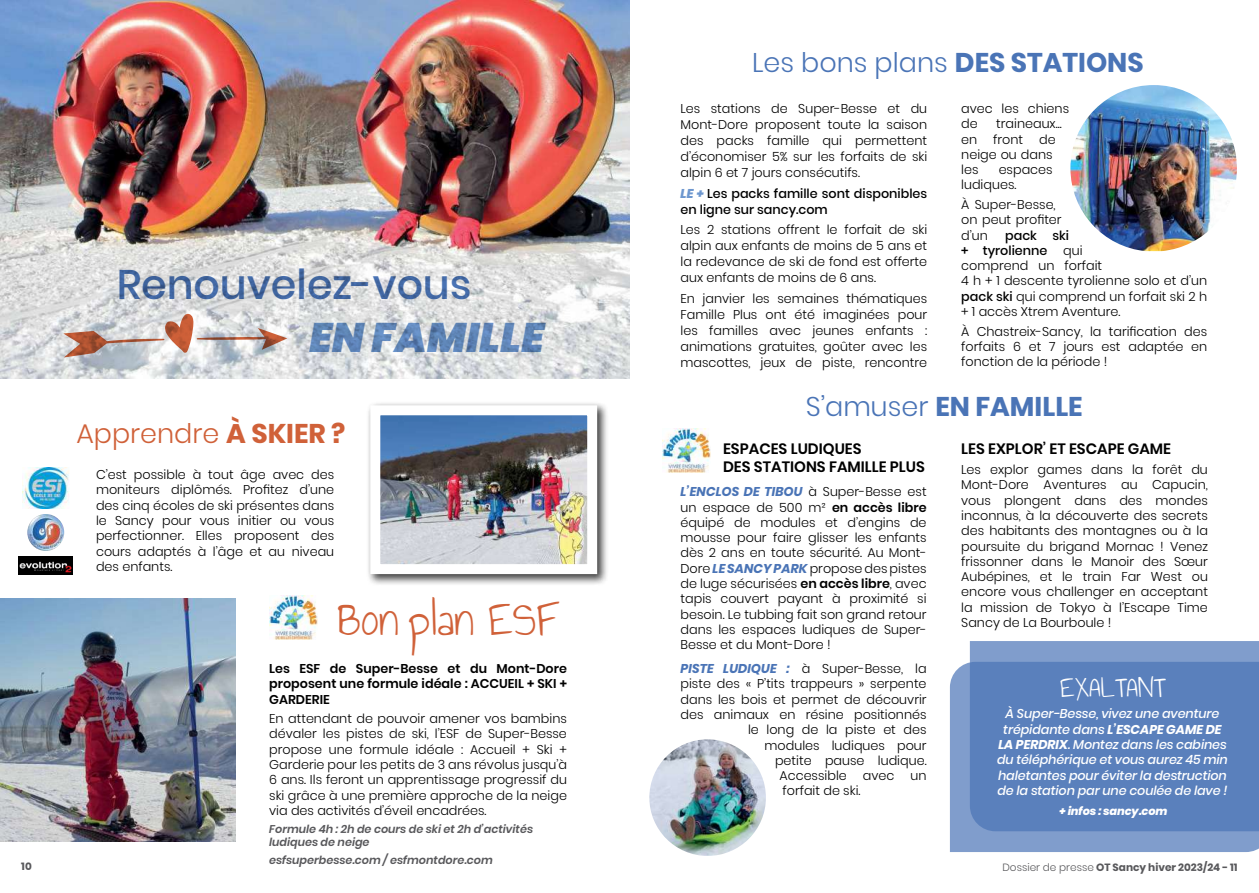
<style>
.page{position:relative;width:1259px;height:893px;background:#fff}
.page>*{position:absolute;margin:0;border:0;box-sizing:border-box;transform-origin:0 0}
.t1{font:500 41.25px "Poppins";color:#4a74b6}
.t2{font:italic 900 41.25px "Poppins";color:#6d97cf}
.t3{font:37.5px "Annie Use Your Telescope";color:#d06139}
.t4{font:300 27px "Poppins";color:#4a74b6}
.t5{font:700 27px "Poppins";color:#4a74b6}
.t6{font:300 27px "Poppins";color:#d06139}
.t7{font:22.5px "Annie Use Your Telescope";color:#fff}
.t8{font:600 15px/18px "Poppins";color:#000}
.t9{font:300 12.75px/15.3px "Poppins";color:#000;text-align:justify}
.t10{font:italic 500 12.75px/15.3px "Poppins";letter-spacing:-.01em;color:#fff;text-align:center}
.t11{font:600 12.75px/15.3px "Poppins";color:#000;text-align:justify}
.t12{font:500 12.75px/16px "Poppins";color:#000}
.t13{font:italic 600 11.25px/13.5px "Poppins";color:#58585b}
.t14{font:italic 800 11.25px "Poppins";letter-spacing:-.01em;color:#fff}
.t15{font:700 10.5px "Poppins";color:#58585b}
.s1{font-weight:700}
.s2{font-weight:800;font-style:italic;color:#6d97cf}
.s3{font-weight:500}
.s4{font-weight:300}
.s5{font-weight:700;font-style:italic;color:#4a74b6}
.s6{font-weight:600}
</style>
<div class="page">
<img style="left:0;top:0;width:629px;height:378px">
<img style="left:0;top:599px;width:235px;height:243px">
<div style="left:367px;top:402px;width:241px;height:184px;background:#000;opacity:.75"></div>
<img style="left:381px;top:416px;width:205px;height:147px">
<div style="left:370px;top:405px;width:227px;height:169px;border:10px solid #fff"></div>
<svg style="left:63px;top:314px;width:224px;height:43px"></svg>
<div style="left:950px;top:662px;width:309px;height:190px;background:#809dcc"></div>
<img style="left:1070px;top:85px;width:167px;height:166px">
<img style="left:649px;top:739px;width:117px;height:117px;border-radius:58px">
<img style="left:662px;top:428px;width:48px;height:45px">
<img style="left:269px;top:595px;width:48px;height:45px">
<svg style="left:970px;top:641px;width:289px;height:190px;fill:#5a80bc"></svg>
<img style="left:19px;top:557px;width:54px;height:18px">
<img style="left:22px;top:468px;width:47px;height:40px">
<img style="left:27px;top:514px;width:37px;height:37px;border-radius:18px">
<h1 class="t1" style="left:116px;top:261px;width:357px">Renouvelez-vous</h1>
<h1 class="t2" style="left:310px;top:314px;width:236px">EN FAMILLE</h1>
<h3 class="t4" style="left:752px;top:47px;width:393px">Les bons plans <span class="s1">DES STATIONS</span></h3>
<p class="t9" style="left:680px;top:101px;width:248px;line-height:16px">Les stations de Super-Besse et du Mont-Dore proposent toute la saison des packs famille qui permettent d’économiser 5% sur les forfaits de ski alpin 6 et 7 jours consécutifs.</p>
<p class="t12" style="left:680px;top:185px;width:248px"><span class="s2">LE +</span> Les packs famille sont disponibles en ligne sur sancy.com</p>
<p class="t9" style="left:680px;top:222px;width:248px;line-height:16px">Les 2 stations offrent le forfait de ski alpin aux enfants de moins de 5 ans et la redevance de ski de fond est offerte aux enfants de moins de 6 ans.</p>
<p class="t9" style="left:680px;top:290px;width:248px;line-height:16px">En janvier les semaines thématiques Famille Plus ont été imaginées pour les familles avec jeunes enfants : animations gratuites, goûter avec les mascottes, jeux de piste, rencontre</p>
<p class="t9" style="left:961px;top:101px;width:109px">avec les chiens de</p>
<p class="t9" style="left:961px;top:116px;width:102px;text-align:left;text-indent:35px">traineaux... en front de neige ou dans les</p>
<p class="t9" style="left:961px;top:162px;width:93px;text-indent:37px">espaces ludiques.</p>
<p class="t9" style="left:961px;top:197px;width:102px;text-align:left">À Super-Besse, on peut profiter d’un</p>
<p class="t9" style="left:961px;top:228px;width:247px;text-align:left;text-indent:44px"><span class="s3">pack ski<br>+ tyrolienne</span> qui<br>comprend un forfait<br>4 h + 1 descente tyrolienne solo et d’un <span class="s3">pack ski</span> qui comprend un forfait ski 2 h + 1 accès Xtrem Aventure.</p>
<p class="t9" style="left:961px;top:324px;width:247px">À Chastreix-Sancy, la tarification des forfaits 6 et 7 jours est adaptée en fonction de la période !</p>
<h3 class="t5" style="left:805px;top:391px;width:278px"><span class="s4">S’amuser</span> EN FAMILLE</h3>
<h3 class="t6" style="left:76px;top:418px;width:270px">Apprendre <span class="s1">À SKIER ?</span></h3>
<p class="t8" style="left:961px;top:440px;width:211px">LES EXPLOR’ ET ESCAPE GAME</p>
<p class="t9" style="left:961px;top:462px;width:248px">Les explor games dans la forêt du Mont-Dore Aventures au Capucin, vous plongent dans des mondes inconnus, à la découverte des secrets des habitants des montagnes ou à la poursuite du brigand Mornac ! Venez frissonner dans le Manoir des Sœur Aubépines, et le train Far West ou encore vous challenger en acceptant la mission de Tokyo à l’Escape Time Sancy de La Bourboule !</p>
<p class="t8" style="left:723px;top:440px;width:203px">ESPACES LUDIQUES<br>DES STATIONS FAMILLE PLUS</p>
<p class="t9" style="left:680px;top:484px;width:248px"><span class="s5">L’ENCLOS DE TIBOU</span> à Super-Besse est un espace de 500 m² <span class="s6">en accès libre </span>équipé de modules et d’engins de mousse pour faire glisser les enfants dès 2 ans en toute sécurité. Au Mont-Dore <span class="s5">LE SANCY PARK</span> propose des pistes de luge sécurisées <span class="s6">en accès libre</span>, avec tapis couvert payant à proximité si besoin. Le tubbing fait son grand retour dans les espaces ludiques de Super-Besse et du Mont-Dore !</p>
<p class="t9" style="left:680px;top:661px;width:248px"><span class="s5">PISTE LUDIQUE :</span> à Super-Besse, la</p>
<p class="t9" style="left:680px;top:676px;width:248px">piste des « P’tits trappeurs » serpente</p>
<p class="t9" style="left:680px;top:692px;width:248px">dans les bois et permet de découvrir</p>
<p class="t9" style="left:680px;top:707px;width:247px">des animaux en résine positionnés</p>
<p class="t9" style="left:748px;top:722px;width:180px">le long de la piste et des</p>
<p class="t9" style="left:764px;top:737px;width:164px">modules ludiques pour</p>
<p class="t9" style="left:775px;top:753px;width:153px">petite pause ludique.</p>
<p class="t9" style="left:779px;top:768px;width:69px">Accessible</p>
<p class="t9" style="left:863px;top:768px;width:33px">avec</p>
<p class="t9" style="left:910px;top:768px;width:18px">un</p>
<p class="t9" style="left:782px;top:783px;width:79px">forfait de ski.</p>
<p class="t9" style="left:96px;top:467px;width:240px">C’est possible à tout âge avec des moniteurs diplômés. Profitez d’une des cinq écoles de ski présentes dans le Sancy pour vous initier ou vous perfectionner. Elles proposent des cours adaptés à l’âge et au niveau des enfants.</p>
<h2 class="t3" style="left:337px;top:601px;width:221px">Bon plan ESF</h2>
<p class="t11" style="left:269px;top:661px;width:299px">Les ESF de Super-Besse et du Mont-Dore proposent une formule idéale : ACCUEIL + SKI + GARDERIE</p>
<p class="t9" style="left:269px;top:711px;width:299px">En attendant de pouvoir amener vos bambins dévaler les pistes de ski, l’ESF de Super-Besse propose une formule idéale : Accueil + Ski + Garderie pour les petits de 3 ans révolus jusqu’à 6 ans. Ils feront un apprentissage progressif du ski grâce à une première approche de la neige via des activités d’éveil encadrées.</p>
<p class="t13" style="left:269px;top:822px;width:265px">Formule 4h : 2h de cours de ski et 2h d’activités ludiques de neige</p>
<p class="t13" style="left:269px;top:853px;width:225px">esfsuperbesse.com / esfmontdore.com</p>
<h3 class="t7" style="left:1060px;top:676px;width:106px">EXALTANT</h3>
<p class="t10" style="left:997px;top:706px;width:232px">À Super-Besse, vivez une aventure trépidante dans <span class="s1">L’ESCAPE GAME DE LA PERDRIX</span>. Montez dans les cabines du téléphérique et vous aurez 45 min haletantes pour éviter la destruction de la station par une coulée de lave !</p>
<p class="t14" style="left:1059px;top:804px;width:109px">+ infos : sancy.com</p>
<p class="t15" style="left:21px;top:860px;width:12px">10</p>
<p class="t15" style="left:1002px;top:862px;width:237px"><span class="s4">Dossier de presse</span> OT Sancy hiver 2023/24 - 11</p>
</div>
